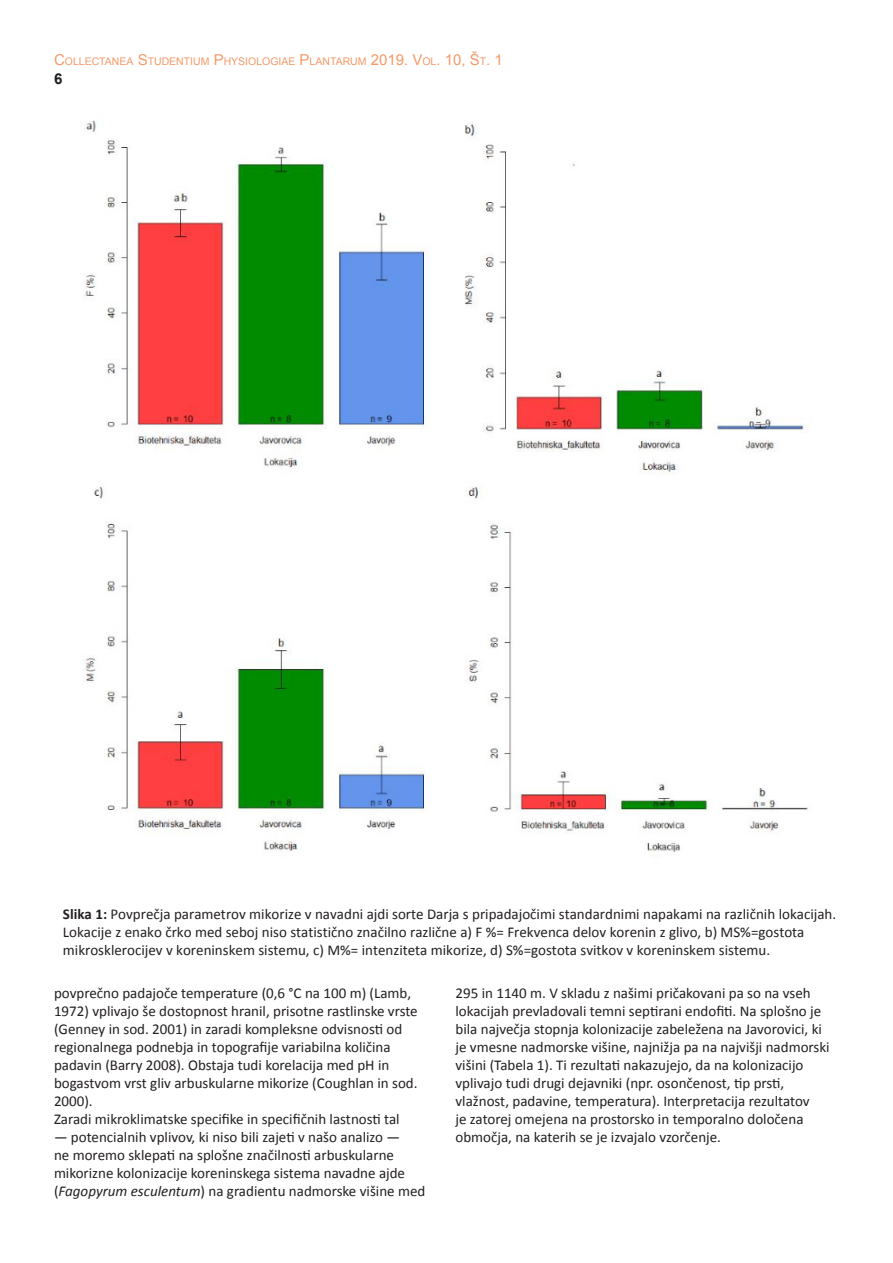
<style>
.page{position:relative;width:893px;height:1263px;background:#fff}
.page>*{position:absolute;margin:0;border:0;box-sizing:border-box;transform-origin:0 0}
.t1{font:15px/18px "Calibri";color:#231f20}
.t2{font:700 15px "Arial";color:#231f20}
.t3{font:10.5px "Arial";color:#f49a69}
.s1{font-size:15px}
.s2{font-weight:700}
.s3{font-style:italic}
</style>
<div class="page">
<hr style="left:54px;top:92px;width:785px;height:1px;background:#aaa7a8">
<img style="left:84px;top:120px;width:724px;height:737px">
<p class="t3" style="left:54px;top:54px;width:450px"><span class="s1">C</span>OLLECTANEA <span class="s1">S</span>TUDENTIUM <span class="s1">P</span>HYSIOLOGIAE <span class="s1">P</span>LANTARUM <span class="s1">2019. V</span>OL<span class="s1">. 10, Š</span>T<span class="s1">. 1</span></p>
<p class="t2" style="left:54px;top:69px;width:10px">6</p>
<p class="t1" style="left:63px;top:905px;width:775px"><span class="s2">Slika 1:</span> Povprečja parametrov mikorize v navadni ajdi sorte Darja s pripadajočimi standardnimi napakami na različnih lokacijah.<br>Lokacije z enako črko med seboj niso statistično značilno različne a) F %= Frekvenca delov korenin z glivo, b) MS%=gostota mikrosklerocijev v koreninskem sistemu, c) M%= intenziteta mikorize, d) S%=gostota svitkov v koreninskem sistemu.</p>
<p class="t1" style="left:54px;top:984px;width:365px">povprečno padajoče temperature (0,6 °C na 100 m) (Lamb, 1972) vplivajo še dostopnost hranil, prisotne rastlinske vrste (Genney in sod. 2001) in zaradi kompleksne odvisnosti od regionalnega podnebja in topografije variabilna količina padavin (Barry 2008). Obstaja tudi korelacija med pH in bogastvom vrst gliv arbuskularne mikorize (Coughlan in sod.<br>2000).<br>Zaradi mikroklimatske specifike in specifičnih lastnosti tal</p>
<p class="t1" style="left:54px;top:1128px;width:373px">— potencialnih vplivov, ki niso bili zajeti v našo analizo —<br>ne moremo sklepati na splošne značilnosti arbuskularne mikorizne kolonizacije koreninskega sistema navadne ajde (<span class="s3">Fagopyrum esculentum</span>) na gradientu nadmorske višine med</p>
<p class="t1" style="left:455px;top:984px;width:376px">295 in 1140 m. V skladu z našimi pričakovani pa so na vseh lokacijah prevladovali temni septirani endofiti. Na splošno je bila največja stopnja kolonizacije zabeležena na Javorovici, ki je vmesne nadmorske višine, najnižja pa na najvišji nadmorski višini (Tabela 1). Ti rezultati nakazujejo, da na kolonizacijo vplivajo tudi drugi dejavniki (npr. osončenost, tip prsti, vlažnost, padavine, temperatura). Interpretacija rezultatov<br>je zatorej omejena na prostorsko in temporalno določena območja, na katerih se je izvajalo vzorčenje.</p>
</div>
